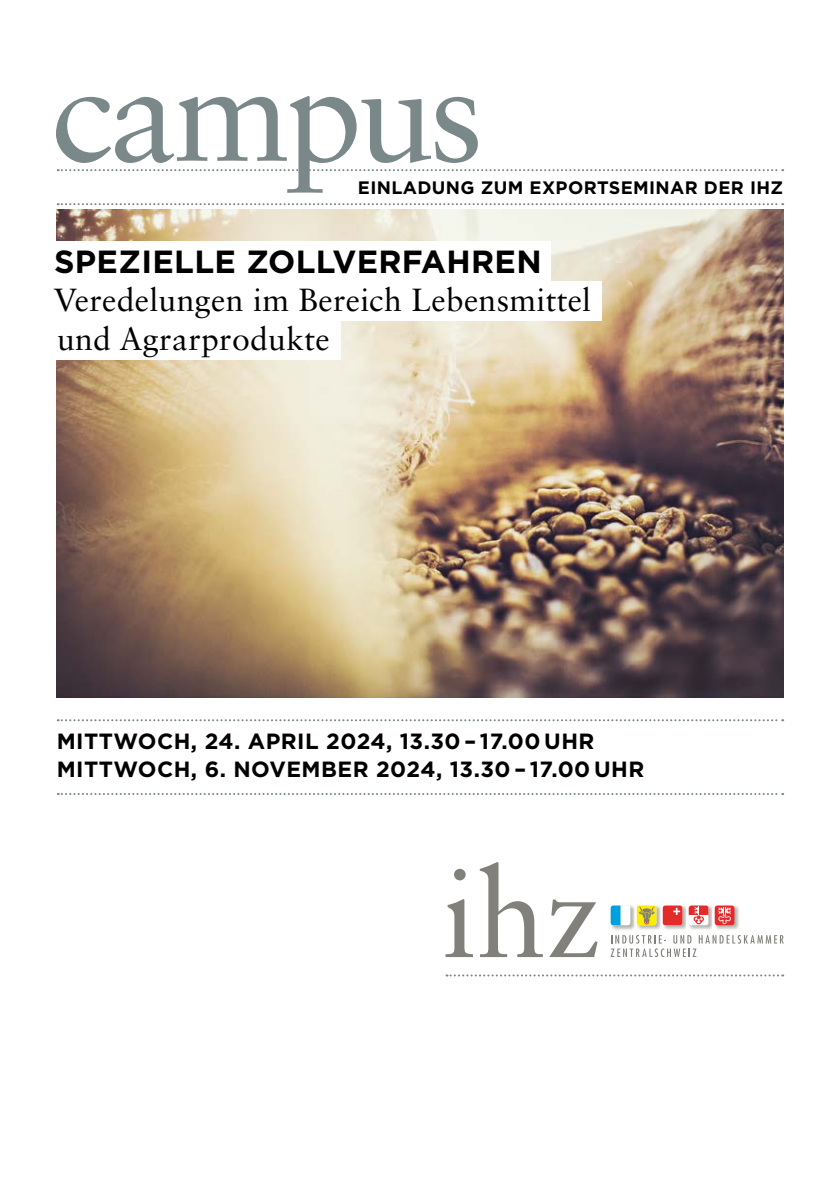
<style>
.page{position:relative;width:840px;height:1191px;background:#fff}
.page>*{position:absolute;margin:0;border:0;box-sizing:border-box;transform-origin:0 0}
.t1{font:140px "Sabon LT Std";letter-spacing:-.04em;color:#7a888a}
.t2{font:32px/38.4px "Sabon LT Std";letter-spacing:.01em;color:#000}
.t3{font:700 32px "Gotham";letter-spacing:.01em;color:#000}
.t4{font:700 22px/28px "Gotham";letter-spacing:.02em;color:#000}
.t5{font:700 18px "Gotham";letter-spacing:.02em;color:#000}
</style>
<div class="page">
<img style="left:57px;top:210px;width:725px;height:487px">
<svg style="left:610px;top:935px;width:173px;height:22px"></svg>
<img style="left:663px;top:905px;width:23px;height:25px">
<div style="left:662px;top:905px;width:20px;height:20px;background:#e42b2b;border-radius:3px"></div>
<svg style="left:673px;top:908px;width:6px;height:7px"></svg>
<img style="left:637px;top:905px;width:23px;height:25px">
<img style="left:660px;top:908px;width:1px;height:19px">
<svg style="left:662px;top:907px;width:1px;height:16px"></svg>
<svg style="left:636px;top:905px;width:20px;height:20px"></svg>
<img style="left:611px;top:905px;width:23px;height:25px">
<img style="left:634px;top:908px;width:1px;height:19px">
<svg style="left:636px;top:906px;width:18px;height:18px"></svg>
<div style="left:610px;top:905px;width:20px;height:20px;background:#fff;border-radius:3px"></div>
<svg style="left:610px;top:905px;width:10px;height:20px"></svg>
<img style="left:689px;top:905px;width:23px;height:25px">
<svg style="left:688px;top:905px;width:20px;height:20px"></svg>
<svg style="left:688px;top:905px;width:20px;height:19px"></svg>
<img style="left:715px;top:905px;width:24px;height:25px">
<div style="left:714px;top:905px;width:20px;height:20px;background:#e42b2b;border-radius:3px"></div>
<svg style="left:718px;top:907px;width:12px;height:17px"></svg>
<svg style="left:445px;top:868px;width:27px;height:89px"></svg>
<svg style="left:479px;top:862px;width:63px;height:95px"></svg>
<svg style="left:549px;top:899px;width:48px;height:58px"></svg>
<svg style="left:446px;top:974px;width:336px;height:2px"></svg>
<svg style="left:58px;top:169px;width:724px;height:2px"></svg>
<svg style="left:58px;top:203px;width:724px;height:2px"></svg>
<svg style="left:58px;top:719px;width:724px;height:2px"></svg>
<svg style="left:58px;top:793px;width:724px;height:2px"></svg>
<div style="left:48px;top:241px;width:502px;height:40px;background:#fff"></div>
<div style="left:48px;top:281px;width:553px;height:39px;background:#fff"></div>
<div style="left:48px;top:320px;width:292px;height:40px;background:#fff"></div>
<h1 class="t1" style="left:52px;top:29px;width:432px">campus</h1>
<p class="t5" style="left:358px;top:176px;width:426px">EINLADUNG ZUM EXPORTSEMINAR DER IHZ</p>
<h2 class="t3" style="left:54px;top:240px;width:488px">SPEZIELLE ZOLLVERFAHREN</h2>
<h2 class="t2" style="left:54px;top:280px;width:538px">Veredelungen im Bereich Lebensmittel und Agrarprodukte</h2>
<p class="t4" style="left:57px;top:727px;width:588px">MITTWOCH, 24. APRIL 2024, 13.30 – 17.00 UHR<br>MITTWOCH, 6. NOVEMBER 2024, 13.30 – 17.00 UHR</p>
</div>
